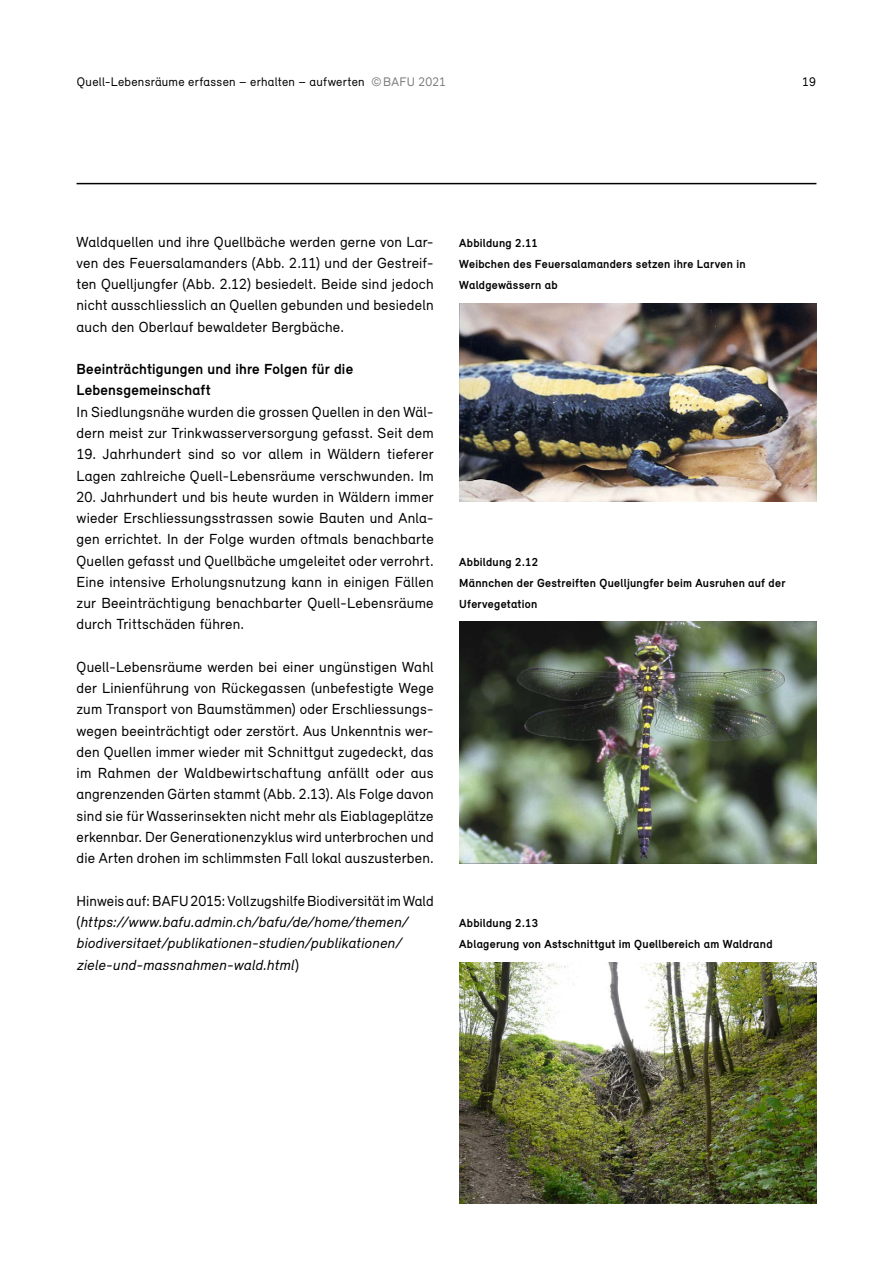
<style>
.page{position:relative;width:893px;height:1263px;background:#fff}
.page>*{position:absolute;margin:0;border:0;box-sizing:border-box;transform-origin:0 0}
._07_Inhalt_07_Grundtext{font:15px/21.3px "Relevant";letter-spacing:.015em;color:#000;text-align:justify}
._07_Inhalt_07_Grundtext-2{font:italic 15px/21.3px "Relevant";letter-spacing:.01em;color:#000}
._07_Inhalt_07_Untertitel{font:700 15px/21.3px "Relevant";letter-spacing:.015em;color:#000}
.t1{font:12.75px "Relevant";letter-spacing:.02em;color:#000}
._08_Legende_08_Legende_Titel{font:700 12px/21.3px "Relevant";letter-spacing:.02em;color:#000}
.s1{color:#7c7c7c}
.s2{font-style:normal}
</style>
<div class="page">
<hr style="left:77px;top:183px;width:739px;height:1px;background:#000">
<img style="left:459px;top:303px;width:357px;height:199px">
<img style="left:459px;top:622px;width:357px;height:241px">
<img style="left:459px;top:962px;width:357px;height:241px">
<p class="t1" style="left:77px;top:74px;width:371px">Quell-Lebensräume erfassen – erhalten – aufwerten <span class="s1">©BAFU 2021</span></p>
<p class="t1" style="left:802px;top:74px;width:15px">19</p>
<p class="_07_Inhalt_07_Grundtext" style="left:77px;top:231px;width:359px">Waldquellen und ihre Quellbäche werden gerne von Lar&shy;ven des Feuersalamanders (Abb. 2.11) und der Gestreif&shy;ten Quelljungfer (Abb. 2.12) besiedelt. Beide sind jedoch nicht ausschliesslich an Quellen gebunden und besiedeln auch den Oberlauf bewaldeter Bergbäche.</p>
<h3 class="_07_Inhalt_07_Untertitel" style="left:77px;top:358px;width:278px">Beeinträchtigungen und ihre Folgen für die<br>Lebensgemeinschaft</h3>
<p class="_07_Inhalt_07_Grundtext" style="left:77px;top:401px;width:359px">In Siedlungsnähe wurden die grossen Quellen in den Wäl&shy;dern meist zur Trinkwasserversorgung gefasst. Seit dem</p>
<p class="_07_Inhalt_07_Grundtext" style="left:77px;top:443px;width:359px">19. Jahrhundert sind so vor allem in Wäldern tieferer<br>Lagen zahlreiche Quell-Lebensräume verschwunden. Im</p>
<p class="_07_Inhalt_07_Grundtext" style="left:77px;top:486px;width:359px">20. Jahrhundert und bis heute wurden in Wäldern immer wieder Erschliessungsstrassen sowie Bauten und Anla&shy;gen errichtet. In der Folge wurden oftmals benachbarte Quellen gefasst und Quellbäche umgeleitet oder verrohrt.<br>Eine intensive Erholungsnutzung kann in einigen Fällen zur Beeinträchtigung benachbarter Quell-Lebensräume durch Trittschäden führen.</p>
<p class="_07_Inhalt_07_Grundtext" style="left:77px;top:656px;width:359px">Quell-Lebensräume werden bei einer ungünstigen Wahl der Linienführung von Rückegassen (unbefestigte Wege zum Transport von Baumstämmen) oder Erschliessungs&shy;wegen beeinträchtigt oder zerstört. Aus Unkenntnis wer&shy;den Quellen immer wieder mit Schnittgut zugedeckt, das im Rahmen der Waldbewirtschaftung anfällt oder aus angrenzenden Gärten stammt (Abb. 2.13). Als Folge davon sind sie für Wasserinsekten nicht mehr als Eiablageplätze erkennbar. Der Generationenzyklus wird unterbrochen und die Arten drohen im schlimmsten Fall lokal auszusterben.</p>
<p class="_07_Inhalt_07_Grundtext-2" style="left:77px;top:890px;width:359px"><span class="s2">Hinweis auf: BAFU 2015: Vollzugshilfe Biodiversität im Wald (</span>https://www.bafu.admin.ch/bafu/de/home/themen/ biodiversitaet/publikationen-studien/publikationen/ ziele-und-massnahmen-wald.html<span class="s2">)</span></p>
<p class="_08_Legende_08_Legende_Titel" style="left:459px;top:232px;width:80px">Abbildung 2.11</p>
<p class="_08_Legende_08_Legende_Titel" style="left:459px;top:253px;width:288px">Weibchen des Feuersalamanders setzen ihre Larven in<br>Waldgewässern ab</p>
<p class="_08_Legende_08_Legende_Titel" style="left:459px;top:551px;width:80px">Abbildung 2.12</p>
<p class="_08_Legende_08_Legende_Titel" style="left:459px;top:572px;width:328px">Männchen der Gestreiften Quelljungfer beim Ausruhen auf der<br>Ufervegetation</p>
<p class="_08_Legende_08_Legende_Titel" style="left:459px;top:912px;width:80px">Abbildung 2.13</p>
<p class="_08_Legende_08_Legende_Titel" style="left:459px;top:933px;width:315px">Ablagerung von Astschnittgut im Quellbereich am Waldrand</p>
</div>
